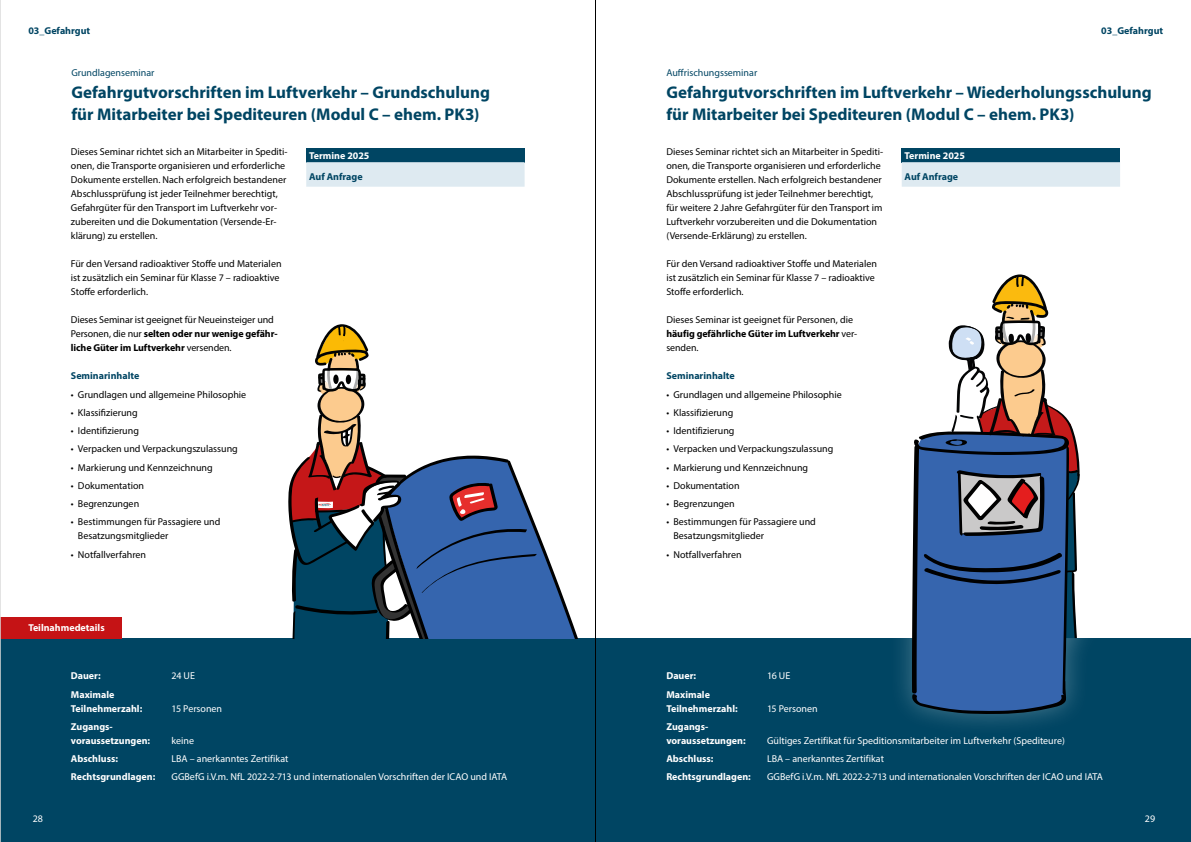
<style>
.page{position:relative;width:1191px;height:842px;background:#fff}
.page>*{position:absolute;margin:0;border:0;box-sizing:border-box;transform-origin:0 0}
.t1{font:700 17px/22px "Myriad Pro";color:#004563}
.t2{font:10px/14px "Myriad Pro";color:#000}
.t3{font:10px/18.2px "Myriad Pro";color:#fff}
.t4{font:700 10px/18.2px "Myriad Pro";color:#fff}
.t5{font:700 10px "Myriad Pro";color:#004563}
.t6{font:10px "Myriad Pro";color:#004563}
.s1{font-weight:700}
</style>
<div class="page">
<div style="left:0;top:638px;width:1191px;height:204px;background:#004563"></div>
<div style="left:901px;top:148px;width:219px;height:14px;background:#004563"></div>
<svg style="left:901px;top:162px;width:219px;height:25px;background:#dce9f0"></svg>
<div style="left:888px;top:252px;width:215px;height:486px;background:#fff;opacity:.29"></div>
<svg style="left:911px;top:273px;width:169px;height:441px"></svg>
<div style="left:0;top:617px;width:122px;height:21px;background:#c51315"></div>
<div style="left:306px;top:148px;width:218px;height:14px;background:#004563"></div>
<svg style="left:306px;top:162px;width:218px;height:25px;background:#dce8f0"></svg>
<svg style="left:288px;top:324px;width:290px;height:314px"></svg>
<div style="left:331px;top:372px;width:7px;height:12px;background:#fff"></div>
<svg style="left:344px;top:372px;width:8px;height:12px"></svg>
<div style="left:346px;top:375px;width:5px;height:9px;background:#000;border-radius:50%"></div>
<div style="left:333px;top:374px;width:6px;height:10px;background:#000;border-radius:50%"></div>
<hr style="left:595px;top:0;width:1px;height:842px;background:#000">
<hr style="left:0;top:0;width:1px;height:842px;background:#dadada">
<p class="t5" style="left:28px;top:24px;width:63px">03_Gefahrgut</p>
<p class="t5" style="left:1101px;top:24px;width:63px">03_Gefahrgut</p>
<p class="t6" style="left:71px;top:66px;width:85px">Grundlagenseminar</p>
<p class="t6" style="left:666px;top:66px;width:92px">Auffrischungsseminar</p>
<h1 class="t1" style="left:71px;top:81px;width:420px">Gefahrgutvorschriften im Luftverkehr – Grundschulung für Mitarbeiter bei Spediteuren (Modul C – ehem. PK3)</h1>
<h1 class="t1" style="left:666px;top:81px;width:487px">Gefahrgutvorschriften im Luftverkehr – Wiederholungsschulung für Mitarbeiter bei Spediteuren (Modul C – ehem. PK3)</h1>
<p class="t2" style="left:71px;top:144px;width:218px">Dieses Seminar richtet sich an Mitarbeiter in Spediti&shy;onen, die Transporte organisieren und erforderliche Dokumente erstellen. Nach erfolgreich bestandener Abschlussprüfung ist jeder Teilnehmer berechtigt, Gefahrgüter für den Transport im Luftverkehr vor&shy;zubereiten und die Dokumentation (Versende-Er&shy;klärung) zu erstellen.</p>
<p class="t2" style="left:71px;top:257px;width:212px">Für den Versand radioaktiver Stoffe und Materialen ist zusätzlich ein Seminar für Klasse 7 – radioaktive<br>Stoffe erforderlich.</p>
<p class="t2" style="left:71px;top:313px;width:208px">Dieses Seminar ist geeignet für Neueinsteiger und<br>Personen, die nur <span class="s1">selten oder nur wenige gefähr&shy;liche Güter im Luftverkehr</span> versenden.</p>
<p class="t5" style="left:71px;top:370px;width:70px">Seminarinhalte</p>
<p class="t2" style="left:71px;top:387px;width:177px">• Grundlagen und allgemeine Philosophie</p>
<p class="t2" style="left:71px;top:405px;width:68px">• Klassifizierung</p>
<p class="t2" style="left:71px;top:424px;width:70px">• Identifizierung</p>
<p class="t2" style="left:71px;top:442px;width:168px">• Verpacken und Verpackungszulassung</p>
<p class="t2" style="left:71px;top:460px;width:143px">• Markierung und Kennzeichnung</p>
<p class="t2" style="left:71px;top:478px;width:75px">• Dokumentation</p>
<p class="t2" style="left:71px;top:497px;width:70px">• Begrenzungen</p>
<p class="t2" style="left:78px;top:515px;width:144px;text-indent:-7px">• Bestimmungen für Passagiere und<br>Besatzungsmitglieder</p>
<p class="t2" style="left:71px;top:547px;width:77px">• Notfallverfahren</p>
<p class="t4" style="left:309px;top:146px;width:62px">Termine 2025</p>
<p class="t5" style="left:309px;top:170px;width:55px">Auf Anfrage</p>
<p class="t2" style="left:666px;top:144px;width:218px">Dieses Seminar richtet sich an Mitarbeiter in Spediti&shy;onen, die Transporte organisieren und erforderliche Dokumente erstellen. Nach erfolgreich bestandener Abschlussprüfung ist jeder Teilnehmer berechtigt, für weitere 2 Jahre Gefahrgüter für den Transport im Luftverkehr vorzubereiten und die Dokumentation (Versende-Erklärung) zu erstellen.</p>
<p class="t2" style="left:666px;top:257px;width:212px">Für den Versand radioaktiver Stoffe und Materialen ist zusätzlich ein Seminar für Klasse 7 – radioaktive<br>Stoffe erforderlich.</p>
<p class="t2" style="left:666px;top:313px;width:192px">Dieses Seminar ist geeignet für Personen, die <span class="s1">häufig gefährliche Güter im Luftverkehr</span> ver&shy;senden.</p>
<p class="t5" style="left:666px;top:370px;width:70px">Seminarinhalte</p>
<p class="t2" style="left:666px;top:387px;width:177px">• Grundlagen und allgemeine Philosophie</p>
<p class="t2" style="left:666px;top:405px;width:68px">• Klassifizierung</p>
<p class="t2" style="left:666px;top:424px;width:70px">• Identifizierung</p>
<p class="t2" style="left:666px;top:442px;width:168px">• Verpacken und Verpackungszulassung</p>
<p class="t2" style="left:666px;top:460px;width:143px">• Markierung und Kennzeichnung</p>
<p class="t2" style="left:666px;top:478px;width:75px">• Dokumentation</p>
<p class="t2" style="left:666px;top:497px;width:70px">• Begrenzungen</p>
<p class="t2" style="left:673px;top:515px;width:144px;text-indent:-7px">• Bestimmungen für Passagiere und<br>Besatzungsmitglieder</p>
<p class="t2" style="left:666px;top:547px;width:77px">• Notfallverfahren</p>
<p class="t4" style="left:904px;top:146px;width:62px">Termine 2025</p>
<p class="t5" style="left:904px;top:170px;width:55px">Auf Anfrage</p>
<p class="t4" style="left:28px;top:618px;width:78px">Teilnahmedetails</p>
<p class="t4" style="left:71px;top:667px;width:45px">Dauer:<br>Maximale</p>
<p class="t4" style="left:71px;top:699px;width:73px">Teilnehmerzahl:<br>Zugangs-</p>
<p class="t4" style="left:71px;top:731px;width:86px">voraussetzungen:<br>Abschluss:<br>Rechtsgrundlagen:</p>
<p class="t3" style="left:171px;top:667px;width:25px">24 UE</p>
<p class="t3" style="left:171px;top:699px;width:52px">15 Personen</p>
<p class="t3" style="left:171px;top:731px;width:337px">keine<br>LBA – anerkanntes Zertifikat<br>GGBefG i.V.m. NfL 2022-2-713 und internationalen Vorschriften der ICAO und IATA</p>
<p class="t4" style="left:666px;top:667px;width:45px">Dauer:<br>Maximale</p>
<p class="t4" style="left:666px;top:699px;width:73px">Teilnehmerzahl:<br>Zugangs-</p>
<p class="t4" style="left:666px;top:731px;width:86px">voraussetzungen:<br>Abschluss:<br>Rechtsgrundlagen:</p>
<p class="t3" style="left:767px;top:667px;width:25px">16 UE</p>
<p class="t3" style="left:767px;top:699px;width:52px">15 Personen</p>
<p class="t3" style="left:767px;top:731px;width:337px">Gültiges Zertifikat für Speditionsmitarbeiter im Luftverkehr (Spediteure)<br>LBA – anerkanntes Zertifikat<br>GGBefG i.V.m. NfL 2022-2-713 und internationalen Vorschriften der ICAO und IATA</p>
<p class="t3" style="left:33px;top:809px;width:12px">28</p>
<p class="t3" style="left:1145px;top:809px;width:12px">29</p>
</div>
